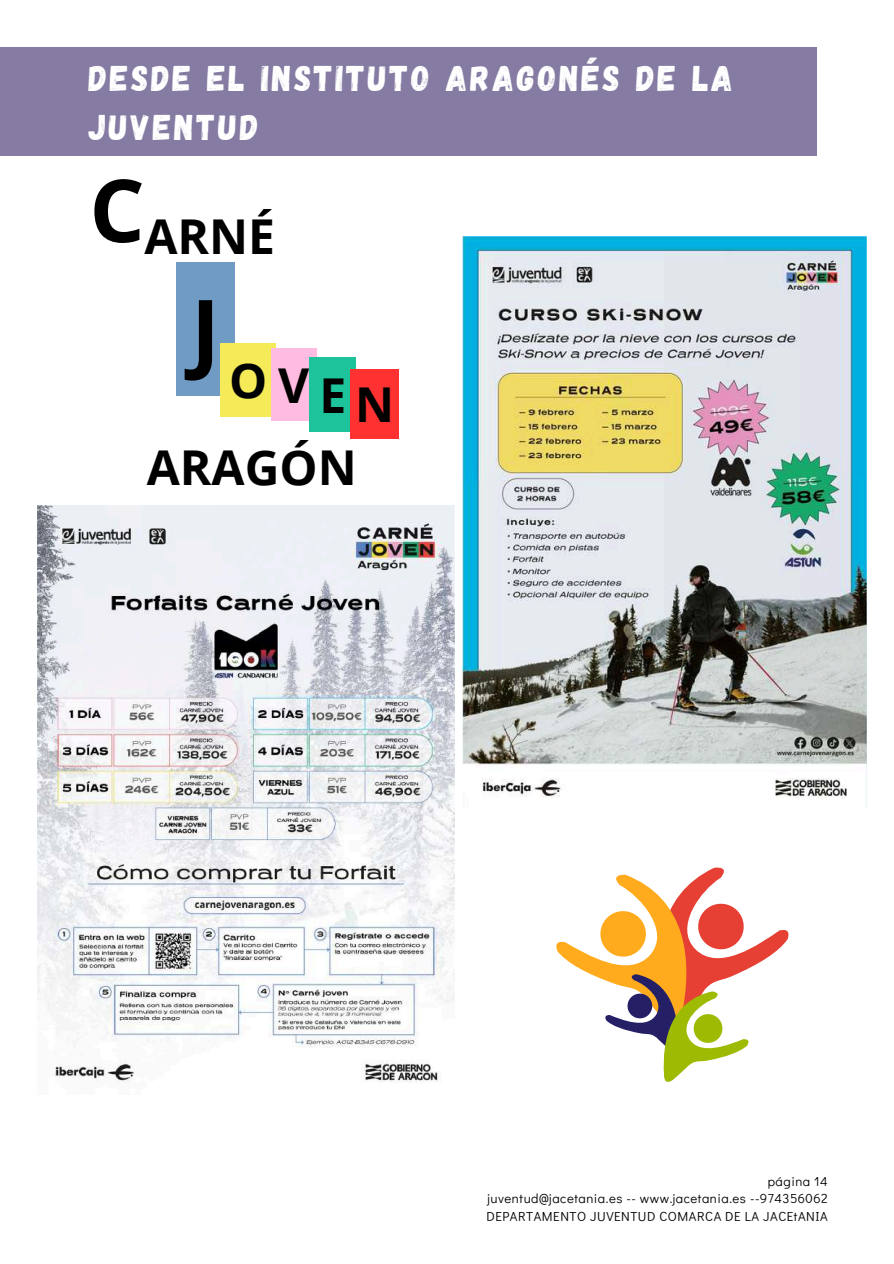
<style>
.page{position:relative;width:894px;height:1264px;background:#fff}
.page>*{position:absolute;margin:0;border:0;box-sizing:border-box;transform-origin:0 0}
.t1{font:700 87px "Open Sans";color:#000}
.t2{font:700 48px "Open Sans";color:#000}
.t3{font:35.7px/49.5px "Gagalin";letter-spacing:.08em;color:#fff}
.t4{font:13.05px/17.4px "Didact Gothic";letter-spacing:.04em;color:#000;text-align:justify}
</style>
<div class="page">
<div style="left:0;top:47px;width:815px;height:109px;background:#857ba3"></div>
<img style="left:37px;top:506px;width:417px;height:577px">
<img style="left:462px;top:237px;width:404px;height:561px">
<svg style="left:556px;top:867px;width:233px;height:215px"></svg>
<div style="left:176px;top:261px;width:58px;height:134px;background:#6f9bc5"></div>
<div style="left:221px;top:343px;width:55px;height:74px;background:#f5ea58"></div>
<div style="left:270px;top:348px;width:46px;height:73px;background:#ffbce0"></div>
<div style="left:310px;top:357px;width:46px;height:75px;background:#1dc39a"></div>
<div style="left:350px;top:369px;width:49px;height:70px;background:#ff3131"></div>
<h3 class="t3" style="left:89px;top:51px;width:645px">DESDE EL INSTITUTO ARAGONÉS DE LA<br>JUVENTUD</h3>
<h2 class="t2" style="left:89px;top:203px;width:187px"><sup>C</sup>ARNÉ</h2>
<h1 class="t1" style="left:191px;top:269px;width:30px">J</h1>
<h2 class="t2" style="left:229px;top:356px;width:166px">OVEN</h2>
<h2 class="t2" style="left:147px;top:434px;width:211px">ARAGÓN</h2>
<p class="t4" style="left:486px;top:1172px;width:343px;text-indent:281px">página 14 juventud@jacetania.es -- www.jacetania.es --974356062<br>DEPARTAMENTO JUVENTUD COMARCA DE LA JACEtANIA</p>
</div>
